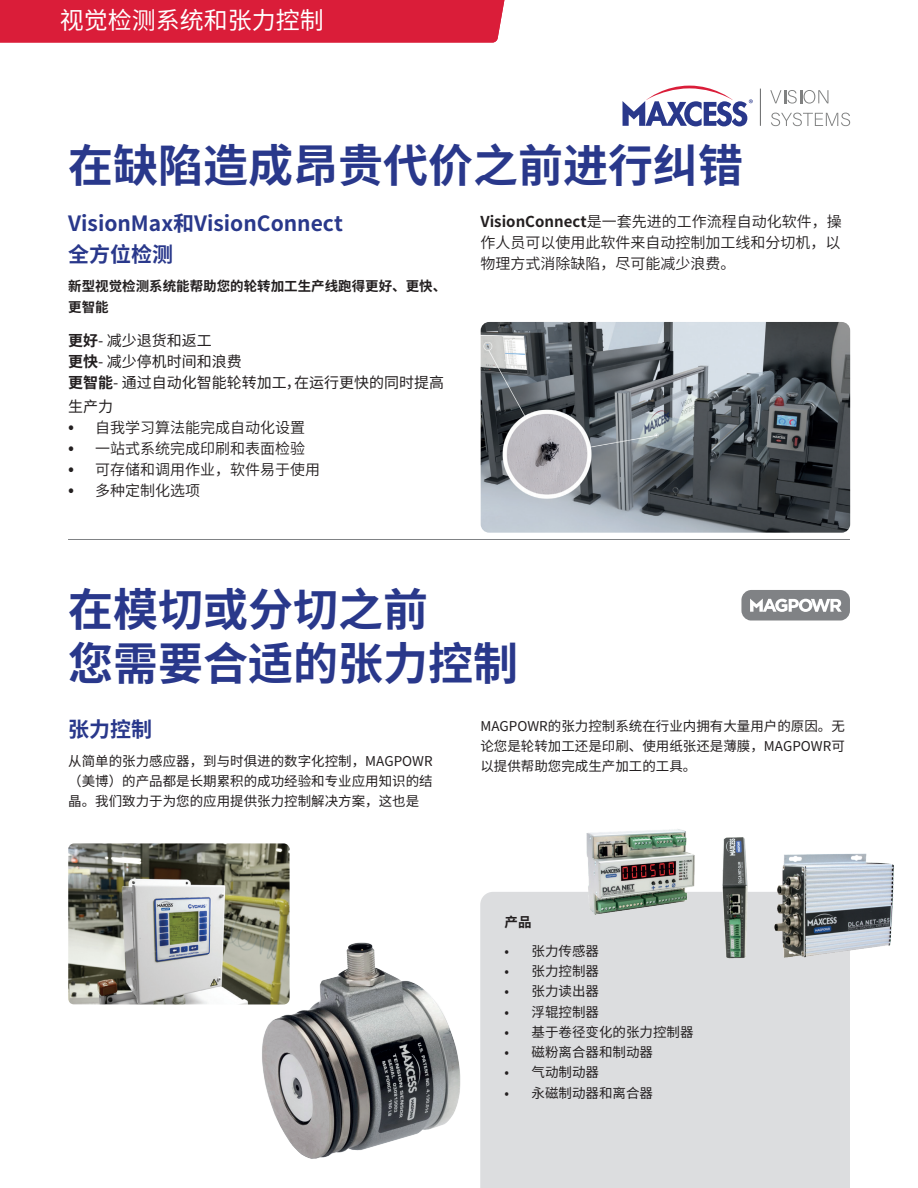
<style>
.page{position:relative;width:918px;height:1188px;background:#fff}
.page>*{position:absolute;margin:0;border:0;box-sizing:border-box;transform-origin:0 0}
.t1{font:700 45px/54px "Source Han Sans CN";color:#29388b}
.t2{font:24px "Source Han Sans CN";color:#fff}
.t3{font:700 21px/31px "Source Han Sans CN";color:#29388b}
.t4{font:15px/21px "Source Han Sans CN";color:#231f20;text-align:justify}
.t5{font:15px/21px "Source Han Sans CN";color:#231f20}
.t6{font:13.5px/20.2px "Source Han Sans CN";color:#231f20;text-align:justify}
.t7{font:700 13.5px/21px "Source Han Sans CN";color:#231f20}
.s1{font-weight:700}
.s2{font-size:18px}
</style>
<div class="page">
<div style="left:0;top:0;width:505px;height:43px;background:#da1d39"></div>
<img style="left:68px;top:843px;width:222px;height:161px">
<img style="left:481px;top:322px;width:369px;height:211px">
<div style="left:480px;top:892px;width:370px;height:296px;background:#dcdddf"></div>
<img style="left:572px;top:829px;width:322px;height:143px">
<svg style="left:741px;top:590px;width:109px;height:31px"></svg>
<svg style="left:623px;top:86px;width:130px;height:40px"></svg>
<hr style="left:760px;top:89px;width:1px;height:37px;background:#656667">
<svg style="left:770px;top:90px;width:58px;height:14px"></svg>
<svg style="left:771px;top:113px;width:79px;height:13px"></svg>
<hr style="left:68px;top:539px;width:782px;height:1px;background:#808285">
<img style="left:192px;top:904px;width:348px;height:284px">
<h2 class="t2" style="left:60px;top:6px;width:265px">视觉检测系统和张力控制</h2>
<h1 class="t1" style="left:68px;top:139px;width:677px">在缺陷造成昂贵代价之前进行纠错</h1>
<h3 class="t3" style="left:68px;top:209px;width:276px">VisionMax和VisionConnect全方位检测</h3>
<p class="t7" style="left:68px;top:276px;width:379px">新型视觉检测系统能帮助您的轮转加工生产线跑得更好、更快、更智能</p>
<p class="t5" style="left:68px;top:330px;width:378px"><span class="s1">更好</span>- 减少退货和返工<br><span class="s1">更快</span>- 减少停机时间和浪费<br><span class="s1">更智能</span>- 通过自动化智能轮转加工，在运行更快的同时提高</p>
<p class="t5" style="left:68px;top:396px;width:46px">生产力</p>
<p class="t4" style="left:68px;top:417px;width:238px"><span class="s2">•</span> 自我学习算法能完成自动化设置</p>
<p class="t4" style="left:68px;top:438px;width:238px"><span class="s2">•</span> 一站式系统完成印刷和表面检验</p>
<p class="t4" style="left:68px;top:459px;width:253px"><span class="s2">•</span> 可存储和调用作业，软件易于使用</p>
<p class="t4" style="left:68px;top:480px;width:133px"><span class="s2">•</span> 多种定制化选项</p>
<p class="t4" style="left:480px;top:211px;width:363px"><span class="s1">VisionConnect</span>是一套先进的工作流程自动化软件，操作人员可以使用此软件来自动控制加工线和分切机，以物理方式消除缺陷，尽可能减少浪费。</p>
<h1 class="t1" style="left:68px;top:583px;width:452px">在模切或分切之前<br>您需要合适的张力控制</h1>
<h3 class="t3" style="left:68px;top:714px;width:85px">张力控制</h3>
<p class="t6" style="left:68px;top:751px;width:366px">从简单的张力感应器，到与时俱进的数字化控制，MAGPOWR（美博）的产品都是长期累积的成功经验和专业应用知识的结晶。我们致力于为您的应用提供张力控制解决方案，这也是</p>
<p class="t6" style="left:480px;top:716px;width:366px">MAGPOWR的张力控制系统在行业内拥有大量用户的原因。无论您是轮转加工还是印刷、使用纸张还是薄膜，MAGPOWR可以提供帮助您完成生产加工的工具。</p>
<p class="t7" style="left:505px;top:912px;width:28px">产品</p>
<p class="t6" style="left:505px;top:941px;width:96px">• 张力传感器</p>
<p class="t6" style="left:505px;top:961px;width:96px">• 张力控制器</p>
<p class="t6" style="left:505px;top:982px;width:96px">• 张力读出器</p>
<p class="t6" style="left:505px;top:1002px;width:96px">• 浮辊控制器</p>
<p class="t6" style="left:505px;top:1022px;width:190px">• 基于卷径变化的张力控制器</p>
<p class="t6" style="left:505px;top:1042px;width:150px">• 磁粉离合器和制动器</p>
<p class="t6" style="left:505px;top:1063px;width:96px">• 气动制动器</p>
<p class="t6" style="left:505px;top:1083px;width:150px">• 永磁制动器和离合器</p>
</div>
